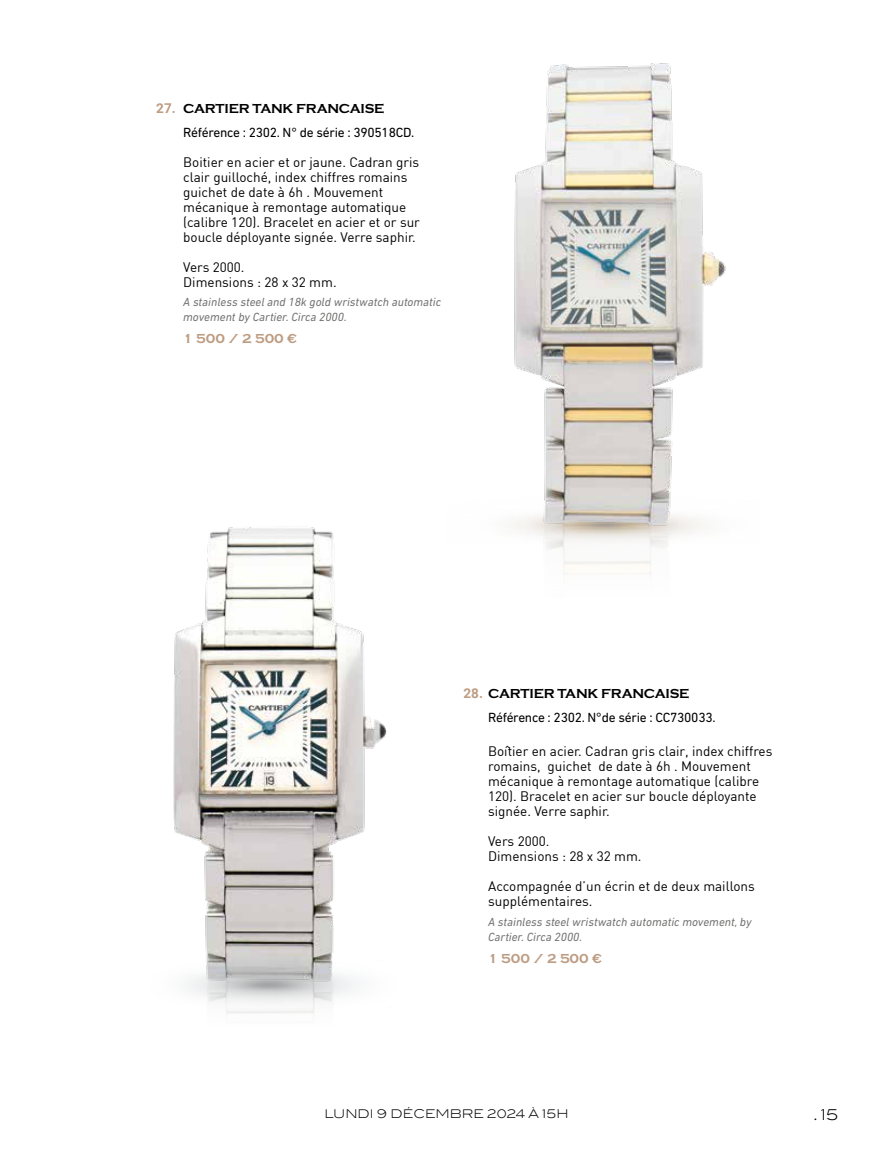
<style>
.page{position:relative;width:893px;height:1149px;background:#fff}
.page>*{position:absolute;margin:0;border:0;box-sizing:border-box;transform-origin:0 0}
.t1{font:300 15px "Blair ITC";color:#000}
.t2{font:13.5px/15px "DIN";color:#000}
.t3{font:13.5px "DIN Next LT Pro";letter-spacing:-.02em;color:#000}
.t4{font:700 13.5px "Copperplate";letter-spacing:-.02em;color:#000}
.t5{font:700 13.5px "Copperplate";color:#bd9c82}
.t6{font:700 13.5px "Roboto";color:#bd9c82}
.t7{font:italic 12px/15px "DIN Next LT Pro";color:#727170}
.t8{font:300 12px "Blair ITC";color:#000}
.s1{font-family:"Roboto";color:#bd9c82}
.s2{font-family:"Minion Pro";font-weight:400}
</style>
<div class="page">
<img style="left:173px;top:527px;width:214px;height:480px">
<img style="left:514px;top:63px;width:212px;height:509px">
<p class="t6" style="left:156px;top:99px;width:21px">27.</p>
<p class="t4" style="left:183px;top:101px;width:203px">CARTIER TANK FRANCAISE</p>
<p class="t3" style="left:183px;top:124px;width:232px">Référence : 2302. N° de série : 390518CD.</p>
<p class="t2" style="left:183px;top:154px;width:238px">Boitier en acier et or jaune. Cadran gris clair guilloché, index chiffres romains guichet de date à 6h . Mouvement mécanique à remontage automatique (calibre 120). Bracelet en acier et or sur boucle déployante signée. Verre saphir.</p>
<p class="t2" style="left:183px;top:259px;width:155px">Vers 2000.<br>Dimensions : 28 x 32 mm.</p>
<p class="t7" style="left:183px;top:294px;width:259px">A stainless steel and 18k gold wristwatch automatic movement by Cartier. Circa 2000.</p>
<p class="t5" style="left:183px;top:331px;width:115px">1 500 / 2 500 €</p>
<p class="t4" style="left:463px;top:686px;width:227px"><span class="s1">28.</span> CARTIER TANK FRANCAISE</p>
<p class="t3" style="left:488px;top:709px;width:229px">Référence : 2302. N°de série : CC730033.</p>
<p class="t2" style="left:488px;top:743px;width:286px">Boîtier en acier. Cadran gris clair, index chiffres romains, guichet de date à 6h . Mouvement mécanique à remontage automatique (calibre 120). Bracelet en acier sur boucle déployante signée. Verre saphir.</p>
<p class="t2" style="left:488px;top:833px;width:155px">Vers 2000.<br>Dimensions : 28 x 32 mm.</p>
<p class="t2" style="left:488px;top:878px;width:268px">Accompagnée d’un écrin et de deux maillons supplémentaires.</p>
<p class="t7" style="left:488px;top:913px;width:265px">A stainless steel wristwatch automatic movement, by<br>Cartier. Circa 2000.</p>
<p class="t5" style="left:488px;top:950px;width:115px">1 500 / 2 500 €</p>
<p class="t8" style="left:324px;top:1106px;width:246px">LUNDI 9 DÉCEMBRE 2024 À 15H</p>
<p class="t1" style="left:814px;top:1106px;width:26px"><span class="s2">.</span> 15</p>
</div>
